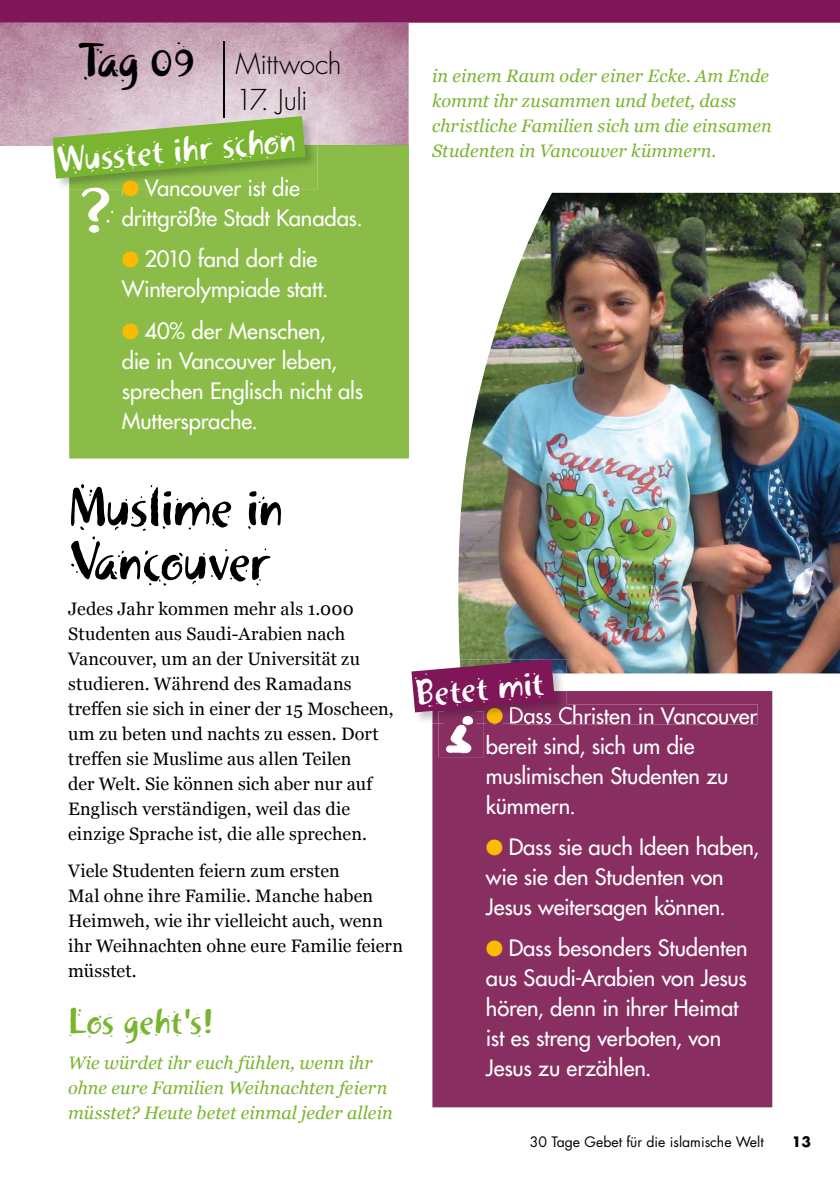
<style>
.page{position:relative;width:840px;height:1191px;background:#fff}
.page>*{position:absolute;margin:0;border:0;box-sizing:border-box;transform-origin:0 0}
.t1{font:66.8px "Khaki Two";color:#fff}
.t2{font:54px/54px "Khaki Two";letter-spacing:-.01em;color:#000}
.t3{font:48.6px "Khaki Two";color:#000}
.t4{font:36px "Khaki Two";color:#fff}
.t5{font:36px "Khaki Two";color:#79b530}
.t6{font:300 28px "Futura";letter-spacing:-.015em;color:#000}
.t7{font:22px/30px "Futura";letter-spacing:-.005em;color:#fff}
.t8{font:18px/25px "Georgia";letter-spacing:.005em;color:#000}
.t9{font:italic 18px/25px "Georgia";letter-spacing:.005em;color:#79b530}
.t10{font:14px "Futura";color:#000}
.t11{font:700 14px "Futura";color:#000}
.s1{font-size:40.2px}
.s2{color:#fabb00}
</style>
<div class="page">
<img style="left:458px;top:193px;width:381px;height:480px">
<img style="left:0;top:23px;width:408px;height:123px">
<hr style="left:223px;top:42px;width:1px;height:75px;background:#000">
<div style="left:69px;top:145px;width:340px;height:313px;background:#8abc47"></div>
<img style="left:317px;top:145px;width:91px;height:1px">
<div style="left:123px;top:190px;width:15px;height:6px;background:#8abc47"></div>
<div style="left:144px;top:190px;width:156px;height:7px;background:#8abc47"></div>
<img style="left:59px;top:116px;width:258px;height:74px">
<img style="left:123px;top:180px;width:15px;height:10px">
<img style="left:144px;top:179px;width:156px;height:11px">
<svg style="left:52px;top:116px;width:253px;height:63px;background:#8bb650"></svg>
<div style="left:432px;top:691px;width:339px;height:416px;background:#882e61"></div>
<svg style="left:411px;top:659px;width:346px;height:65px"></svg>
<img style="left:438px;top:711px;width:45px;height:46px">
<img style="left:444px;top:711px;width:31px;height:43px">
<div style="left:0;top:0;width:839px;height:23px;background:#7e1657"></div>
<h3 class="t3" style="left:77px;top:31px;width:119px">Tag <span class="s1">09</span></h3>
<h3 class="t6" style="left:235px;top:47px;width:108px">Mittwoch</h3>
<h3 class="t6" style="left:235px;top:83px;width:74px">17. Juli</h3>
<h3 class="t4" style="left:54px;top:139px;width:242px;rotate:-5deg">Wusstet ihr schon</h3>
<h1 class="t1" style="left:78px;top:171px;width:39px">?</h1>
<p class="t7" style="left:122px;top:173px;width:242px"><span class="s2">●</span> Vancouver ist die drittgrößte Stadt Kanadas.</p>
<p class="t7" style="left:122px;top:244px;width:208px"><span class="s2">●</span> 2010 fand dort die<br>Winterolympiade statt.</p>
<p class="t7" style="left:122px;top:315px;width:242px"><span class="s2">●</span> 40% der Menschen,<br>die in Vancouver leben, sprechen Englisch nicht als<br>Muttersprache.</p>
<p class="t9" style="left:432px;top:63px;width:341px">in einem Raum oder einer Ecke. Am Ende kommt ihr zusammen und betet, dass christliche Familien sich um die einsamen Studenten in Vancouver kümmern.</p>
<h2 class="t2" style="left:68px;top:481px;width:216px">Muslime in<br>Vancouver</h2>
<p class="t8" style="left:68px;top:596px;width:327px">Jedes Jahr kommen mehr als 1.000<br>Studenten aus Saudi-Arabien nach Vancouver, um an der Universität zu studieren. Während des Ramadans treffen sie sich in einer der 15 Moscheen, um zu beten und nachts zu essen. Dort treffen sie Muslime aus allen Teilen<br>der Welt. Sie können sich aber nur auf Englisch verständigen, weil das die einzige Sprache ist, die alle sprechen.</p>
<p class="t8" style="left:68px;top:857px;width:336px">Viele Studenten feiern zum ersten<br>Mal ohne ihre Familie. Manche haben<br>Heimweh, wie ihr vielleicht auch, wenn ihr Weihnachten ohne eure Familie feiern müsstet.</p>
<h3 class="t5" style="left:68px;top:999px;width:147px">Los geht's!</h3>
<p class="t9" style="left:68px;top:1050px;width:326px">Wie würdet ihr euch fühlen, wenn ihr ohne eure Familien Weihnachten feiern müsstet? Heute betet einmal jeder allein</p>
<h3 class="t4" style="left:413px;top:672px;width:131px;rotate:-5deg">Betet mit</h3>
<p class="t7" style="left:485px;top:700px;width:273px"><span class="s2">●</span> Dass Christen in Vancouver bereit sind, sich um die muslimischen Studenten zu kümmern.</p>
<p class="t7" style="left:485px;top:831px;width:274px"><span class="s2">●</span> Dass sie auch Ideen haben, wie sie den Studenten von<br>Jesus weitersagen können.</p>
<p class="t7" style="left:485px;top:933px;width:263px"><span class="s2">●</span> Dass besonders Studenten aus Saudi-Arabien von Jesus hören, denn in ihrer Heimat ist es streng verboten, von<br>Jesus zu erzählen.</p>
<p class="t10" style="left:529px;top:1132px;width:235px">30 Tage Gebet für die islamische Welt</p>
<p class="t11" style="left:791px;top:1132px;width:21px">13</p>
</div>
